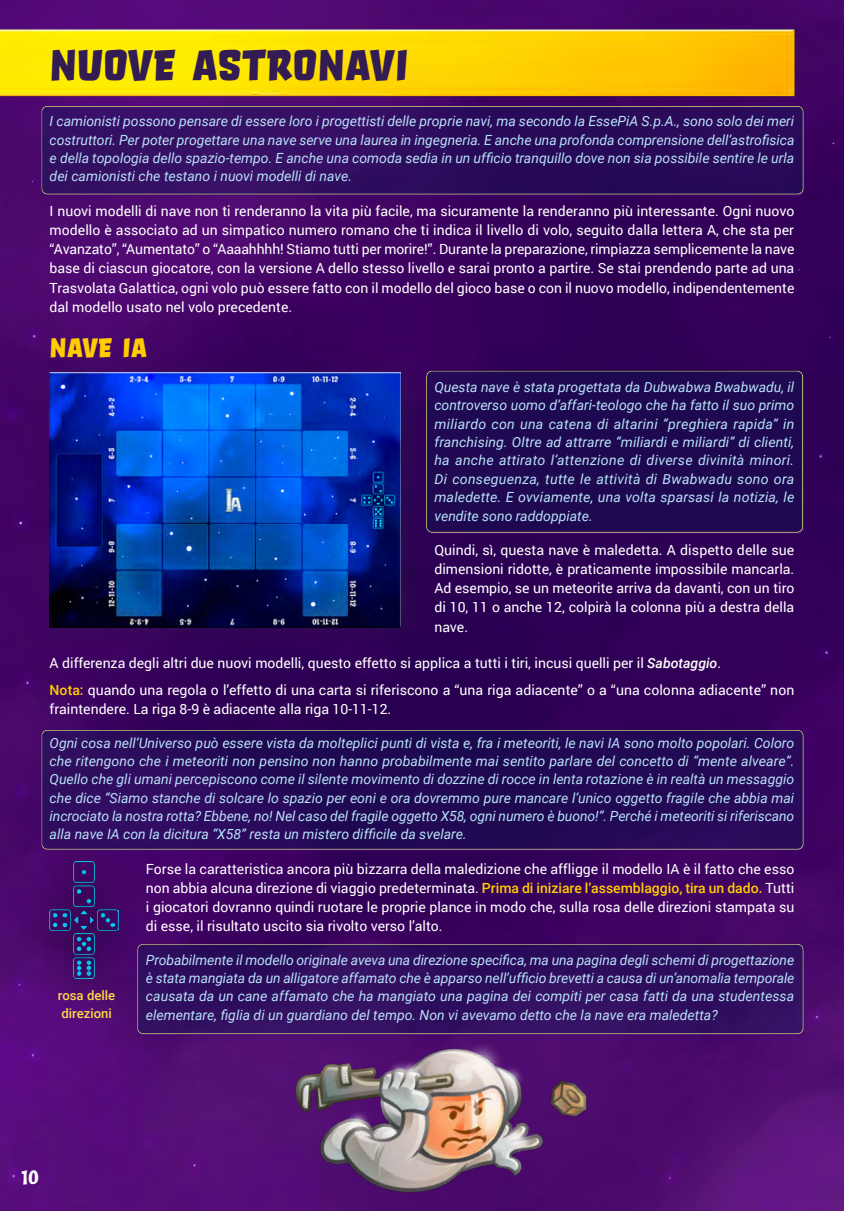
<style>
.page{position:relative;width:844px;height:1211px;background:#fff}
.page>*{position:absolute;margin:0;border:0;box-sizing:border-box;transform-origin:0 0}
.t1{font:42px "Orgovan Brush";color:#321c53}
.t2{font:26.25px "Orgovan Brush";color:#ffcd00}
.t3{font:700 19.25px "Catseye";color:#fff}
.Fluff{font:italic 14px/18.4px "Roboto";color:#b7e2f8;text-align:justify}
.t4{font:14px/19.2px "Roboto";color:#fff;text-align:justify}
.Components{font:500 13.12px/18.4px "Roboto";color:#ffd648}
.s1{font-weight:500;font-style:italic}
.s2{font-weight:500;color:#ffcd00}
</style>
<div class="page">
<img style="left:0;top:112px;width:843px;height:1098px">
<img style="left:0;top:0;width:843px;height:112px">
<img style="left:35px;top:100px;width:775px;height:111px">
<img style="left:131px;top:937px;width:679px;height:111px">
<img style="left:35px;top:723px;width:775px;height:135px">
<img style="left:428px;top:361px;width:383px;height:206px">
<div style="left:34px;top:354px;width:394px;height:297px;background:#281b47;opacity:.4"></div>
<div style="left:48px;top:371px;width:353px;height:257px;background:#fff;opacity:.75"></div>
<div style="left:18px;top:830px;width:132px;height:180px;background:#26053e;opacity:.75"></div>
<img style="left:50px;top:861px;width:69px;height:117px">
<img style="left:264px;top:995px;width:345px;height:215px">
<h1 class="t1" style="left:50px;top:38px;width:360px">NUOVE ASTRONAVI</h1>
<p class="Fluff" style="left:50px;top:112px;width:746px">I camionisti possono pensare di essere loro i progettisti delle proprie navi, ma secondo la EssePiA S.p.A., sono solo dei meri costruttori. Per poter progettare una nave serve una laurea in ingegneria. E anche una profonda comprensione dell’astrofisica e della topologia dello spazio-tempo. E anche una comoda sedia in un ufficio tranquillo dove non sia possibile sentire le urla dei camionisti che testano i nuovi modelli di nave.</p>
<p class="t4" style="left:50px;top:200px;width:746px">I nuovi modelli di nave non ti renderanno la vita più facile, ma sicuramente la renderanno più interessante. Ogni nuovo modello è associato ad un simpatico numero romano che ti indica il livello di volo, seguito dalla lettera A, che sta per “Avanzato”, “Aumentato” o “Aaaahhhh! Stiamo tutti per morire!”. Durante la preparazione, rimpiazza semplicemente la nave base di ciascun giocatore, con la versione A dello stesso livello e sarai pronto a partire. Se stai prendendo parte ad una Trasvolata Galattica, ogni volo può essere fatto con il modello del gioco base o con il nuovo modello, indipendentemente dal modello usato nel volo precedente.</p>
<h2 class="t2" style="left:50px;top:331px;width:99px">NAVE IA</h2>
<p class="Fluff" style="left:434px;top:377px;width:361px">Questa nave è stata progettata da Dubwabwa Bwabwadu, il controverso uomo d’affari-teologo che ha fatto il suo primo miliardo con una catena di altarini “preghiera rapida” in franchising. Oltre ad attrarre “miliardi e miliardi” di clienti, ha anche attirato l’attenzione di diverse divinità minori.<br>Di conseguenza, tutte le attività di Bwabwadu sono ora maledette. E ovviamente, una volta sparsasi la notizia, le vendite sono raddoppiate.</p>
<p class="t4" style="left:434px;top:539px;width:361px">Quindi, sì, questa nave è maledetta. A dispetto delle sue dimensioni ridotte, è praticamente impossibile mancarla.<br>Ad esempio, se un meteorite arriva da davanti, con un tiro di 10, 11 o anche 12, colpirà la colonna più a destra della nave.</p>
<p class="t4" style="left:50px;top:653px;width:672px">A differenza degli altri due nuovi modelli, questo effetto si applica a tutti i tiri, incusi quelli per il <span class="s1">Sabotaggio</span>.</p>
<p class="t4" style="left:50px;top:680px;width:746px"><span class="s2">Nota:</span> quando una regola o l’effetto di una carta si riferiscono a “una riga adiacente” o a “una colonna adiacente” non fraintendere. La riga 8-9 è adiacente alla riga 10-11-12.</p>
<p class="Fluff" style="left:50px;top:733px;width:746px">Ogni cosa nell‘Universo può essere vista da molteplici punti di vista e, fra i meteoriti, le navi IA sono molto popolari. Coloro che ritengono che i meteoriti non pensino non hanno probabilmente mai sentito parlare del concetto di “mente alveare”.<br>Quello che gli umani percepiscono come il silente movimento di dozzine di rocce in lenta rotazione è in realtà un messaggio che dice “Siamo stanche di solcare lo spazio per eoni e ora dovremmo pure mancare l’unico oggetto fragile che abbia mai incrociato la nostra rotta? Ebbene, no! Nel caso del fragile oggetto X58, ogni numero è buono!”. Perché i meteoriti si riferiscano alla nave IA con la dicitura “X58” resta un mistero difficile da svelare.</p>
<p class="Components" style="left:58px;top:985px;width:59px">rosa delle direzioni</p>
<p class="t4" style="left:146px;top:858px;width:649px">Forse la caratteristica ancora più bizzarra della maledizione che affligge il modello IA è il fatto che esso non abbia alcuna direzione di viaggio predeterminata. <span class="s2">Prima di iniziare l’assemblaggio, tira un dado.</span> Tutti i giocatori dovranno quindi ruotare le proprie plance in modo che, sulla rosa delle direzioni stampata su di esse, il risultato uscito sia rivolto verso l’alto.</p>
<p class="Fluff" style="left:146px;top:950px;width:650px">Probabilmente il modello originale aveva una direzione specifica, ma una pagina degli schemi di progettazione è stata mangiata da un alligatore affamato che è apparso nell’ufficio brevetti a causa di un’anomalia temporale causata da un cane affamato che ha mangiato una pagina dei compiti per casa fatti da una studentessa elementare, figlia di un guardiano del tempo. Non vi avevamo detto che la nave era maledetta?</p>
<h3 class="t3" style="left:21px;top:1165px;width:19px">10</h3>
</div>
